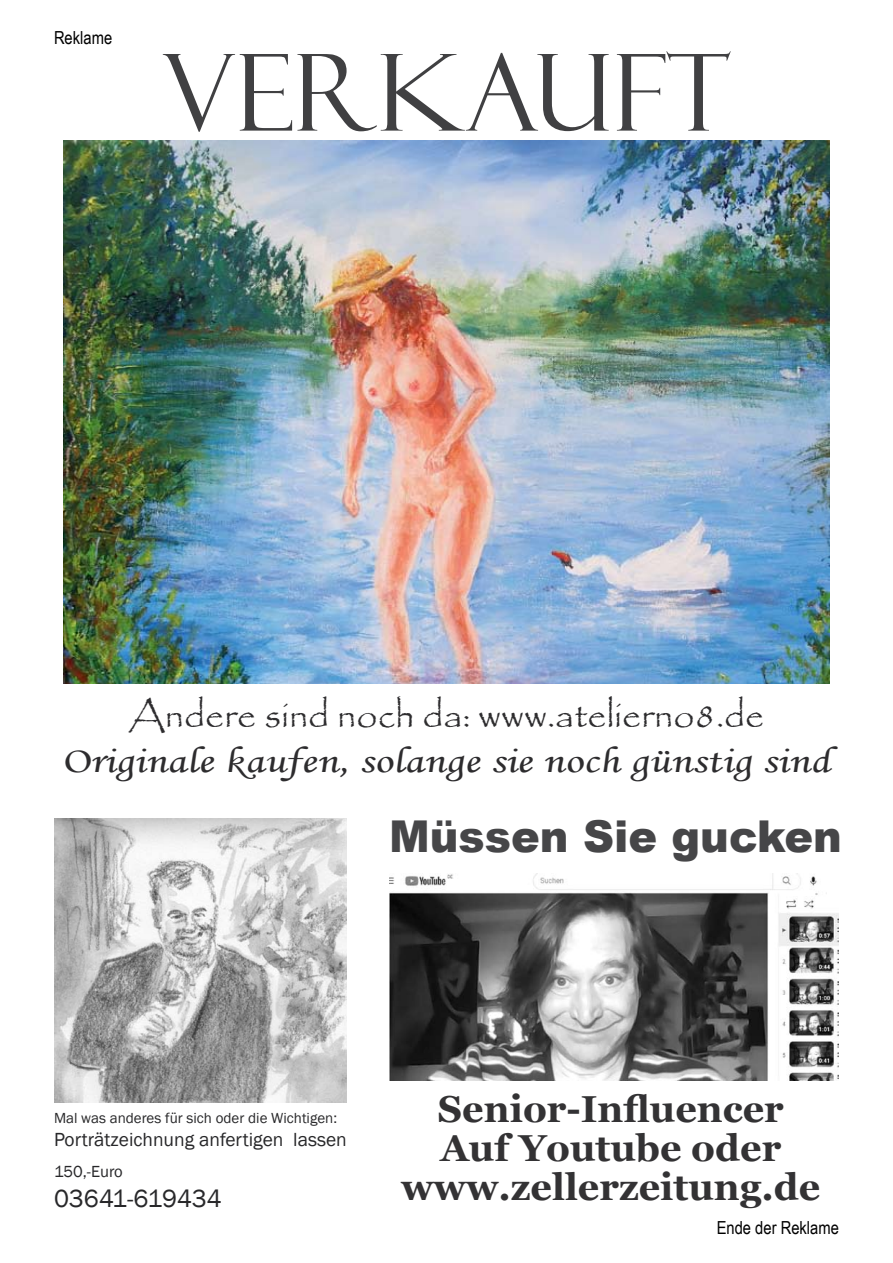
<style>
.page{position:relative;width:893px;height:1263px;background:#fff}
.page>*{position:absolute;margin:0;border:0;box-sizing:border-box;transform-origin:0 0}
.t1{font:106.5px "Felix Titling";color:#404042}
.t2{font:900 43.95px "Arial";color:#464648}
.t3{font:700 37.5px/39.2px "Georgia";color:#333234;text-align:center}
.t4{font:italic 37.5px "Monotype Corsiva";color:#2d2c2e;scale:1.25 1}
.t5{font:37.5px "Papyrus";color:#2d2c2e}
.t6{font:25.5px "Franklin Gothic";color:#28282a}
.t7{font:19.5px "Franklin Gothic";color:#28282a}
.t8{font:18px "Arial Narrow";color:#000}
.t9{font:16.5px "Franklin Gothic";color:#28282a}
.t10{font:15px "Franklin Gothic";color:#28282a}
</style>
<div class="page">
<img style="left:64px;top:140px;width:765px;height:544px">
<img style="left:54px;top:819px;width:293px;height:284px">
<img style="left:389px;top:873px;width:450px;height:207px">
<p class="t8" style="left:54px;top:24px;width:60px">Reklame</p>
<h1 class="t1" style="left:162px;top:32px;width:570px">VERKAUFT</h1>
<p class="t5" style="left:128px;top:692px;width:637px">Andere sind noch da: www.atelierno8.de</p>
<p class="t4" style="left:62px;top:738px;width:616px">Originale kaufen, solange sie noch günstig sind</p>
<p class="t2" style="left:389px;top:804px;width:454px">Müssen Sie gucken</p>
<p class="t10" style="left:54px;top:1108px;width:285px">Mal was anderes für sich oder die Wichtigen:</p>
<p class="t7" style="left:54px;top:1127px;width:294px">Porträtzeichnung anfertigen lassen</p>
<p class="t9" style="left:54px;top:1161px;width:70px">150,-Euro</p>
<p class="t6" style="left:54px;top:1183px;width:169px">03641-619434</p>
<p class="t3" style="left:401px;top:1089px;width:421px">Senior-Influencer<br>Auf Youtube oder www.zellerzeitung.de</p>
<p class="t8" style="left:717px;top:1214px;width:124px">Ende der Reklame</p>
</div>
